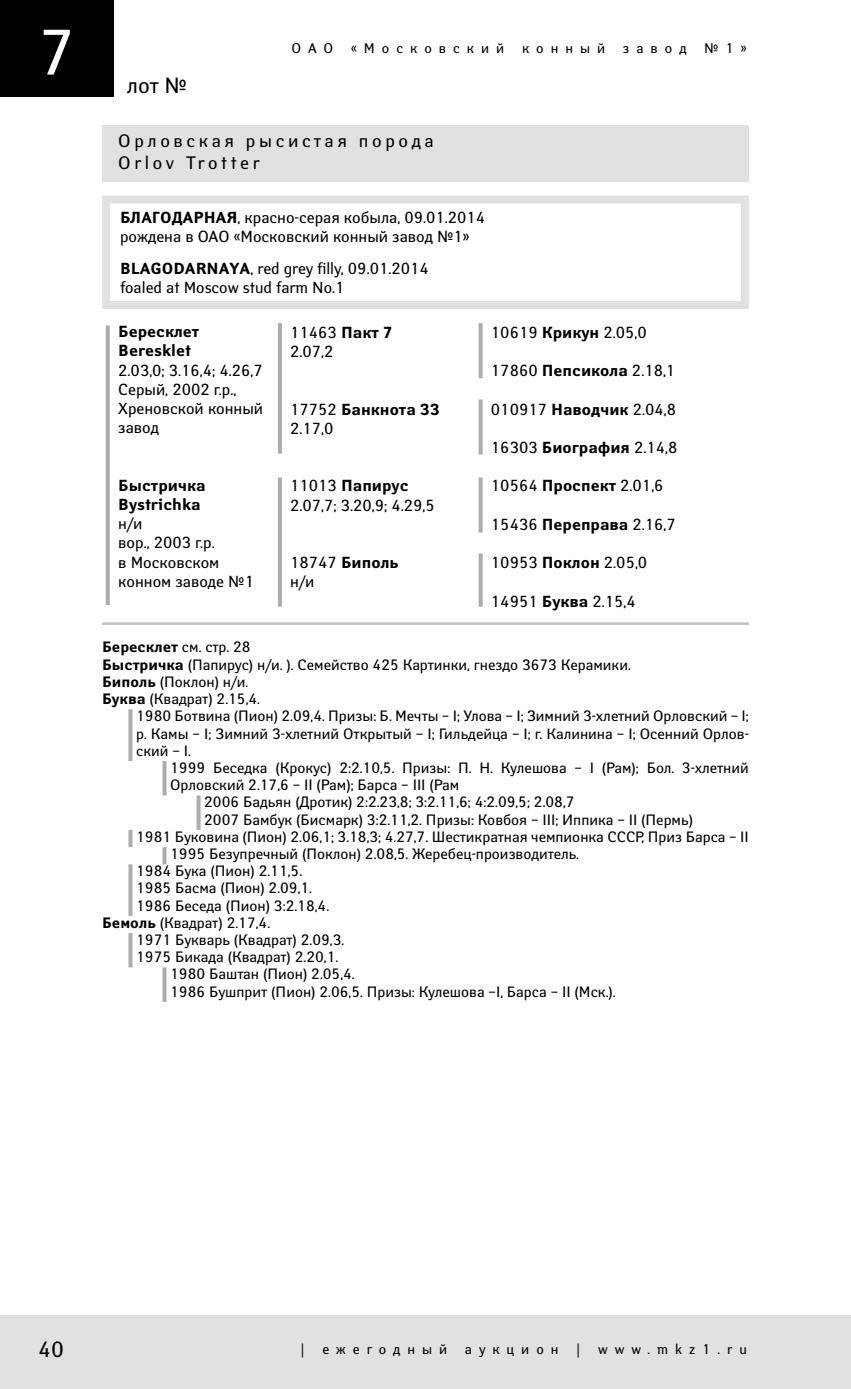
<style>
.page{position:relative;width:851px;height:1389px;background:#fff}
.page>*{position:absolute;margin:0;border:0;box-sizing:border-box;transform-origin:0 0}
.t1{font:64px "Yanus C";color:#fff}
.t2{font:22px "Yanus C";color:#000}
.t3{font:18px/21.6px "Yanus C";letter-spacing:.2em;color:#000}
.t4{font:16px/19.2px "Yanus C";color:#000}
.t5{font:700 16px/19.2px "Yanus C";color:#000}
.t6{font:15px/17.2px "Yanus C";color:#000}
.t7{font:14px "Yanus C";letter-spacing:.5em;color:#000}
.s1{font-weight:700}
</style>
<div class="page">
<hr style="left:850px;top:1315px;width:1px;height:74px;background:#e1e1e1">
<div style="left:0;top:1315px;width:850px;height:74px;background:#e1e1e1"></div>
<div style="left:0;top:0;width:113px;height:96px;background:#000"></div>
<div style="left:102px;top:125px;width:646px;height:56px;background:#e1e1e1"></div>
<hr style="left:102px;top:622px;width:646px;height:3px;background:#c2c2c2">
<svg style="left:106px;top:325px;width:4px;height:280px"></svg>
<svg style="left:478px;top:554px;width:4px;height:53px"></svg>
<svg style="left:478px;top:478px;width:4px;height:55px"></svg>
<svg style="left:478px;top:400px;width:4px;height:55px"></svg>
<svg style="left:478px;top:323px;width:4px;height:55px"></svg>
<hr style="left:278px;top:478px;width:4px;height:129px;background:#acacac">
<svg style="left:128px;top:709px;width:4px;height:52px"></svg>
<svg style="left:128px;top:864px;width:4px;height:52px"></svg>
<svg style="left:128px;top:933px;width:4px;height:34px"></svg>
<svg style="left:162px;top:967px;width:4px;height:35px"></svg>
<svg style="left:162px;top:847px;width:4px;height:17px"></svg>
<svg style="left:162px;top:761px;width:4px;height:34px"></svg>
<svg style="left:196px;top:795px;width:4px;height:35px"></svg>
<svg style="left:128px;top:830px;width:4px;height:17px"></svg>
<hr style="left:278px;top:323px;width:4px;height:131px;background:#acacac">
<div style="left:102px;top:196px;width:646px;height:113px;background:#fff;border:8px solid #e1e1e1"></div>
<h1 class="t1" style="left:38px;top:13px;width:39px">7</h1>
<h2 class="t2" style="left:127px;top:72px;width:62px">лот №</h2>
<p class="t7" style="left:291px;top:39px;width:43px">ОАО</p>
<p class="t7" style="left:351px;top:39px;width:155px">«Московский</p>
<p class="t7" style="left:522px;top:39px;width:85px">конный</p>
<p class="t7" style="left:622px;top:39px;width:65px">завод</p>
<p class="t7" style="left:704px;top:39px;width:44px">№1»</p>
<p class="t3" style="left:118px;top:130px;width:317px">Орловская рысистая порода<br>Orlov Trotter</p>
<p class="t4" style="left:120px;top:208px;width:366px"><span class="s1">БЛАГОДАРНАЯ</span>, красно-серая кобыла, 09.01.2014 рождена в ОАО «Московский конный завод №1»</p>
<p class="t4" style="left:120px;top:258px;width:310px"><span class="s1">BLAGODARNAYA</span>, red grey filly, 09.01.2014 foaled at Moscow stud farm No.1</p>
<p class="t5" style="left:118px;top:323px;width:83px">Бересклет<br>Beresklet</p>
<p class="t4" style="left:118px;top:360px;width:146px">2.03,0; 3.16,4; 4.26,7<br>Серый, 2002 г.р.,<br>Хреновской конный завод</p>
<p class="t5" style="left:118px;top:476px;width:89px">Быстричка<br>Bystrichka</p>
<p class="t4" style="left:118px;top:514px;width:137px">н/и<br>вор., 2003 г.р.<br>в Московском конном заводе №1</p>
<p class="t4" style="left:290px;top:323px;width:104px">11463 <span class="s1">Пакт 7<br></span>2.07,2</p>
<p class="t4" style="left:290px;top:399px;width:151px">17752 <span class="s1">Банкнота 33<br></span>2.17,0</p>
<p class="t4" style="left:290px;top:476px;width:146px">11013 <span class="s1">Папирус<br></span>2.07,7; 3.20,9; 4.29,5</p>
<p class="t4" style="left:290px;top:553px;width:110px">18747 <span class="s1">Биполь </span>н/и</p>
<p class="t4" style="left:491px;top:323px;width:157px">10619 <span class="s1">Крикун</span> 2.05,0</p>
<p class="t4" style="left:491px;top:361px;width:186px">17860 <span class="s1">Пепсикола</span> 2.18,1</p>
<p class="t4" style="left:491px;top:399px;width:186px">010917 <span class="s1">Наводчик</span> 2.04,8</p>
<p class="t4" style="left:491px;top:438px;width:188px">16303 <span class="s1">Биография</span> 2.14,8</p>
<p class="t4" style="left:491px;top:476px;width:174px">10564 <span class="s1">Проспект</span> 2.01,6</p>
<p class="t4" style="left:491px;top:515px;width:186px">15436 <span class="s1">Переправа</span> 2.16,7</p>
<p class="t4" style="left:491px;top:553px;width:158px">10953 <span class="s1">Поклон</span> 2.05,0</p>
<p class="t4" style="left:491px;top:591px;width:146px">14951 <span class="s1">Буква</span> 2.15,4</p>
<p class="t6" style="left:102px;top:639px;width:530px"><span class="s1">Бересклет</span> см. стр. 28<br><span class="s1">Быстричка</span> (Папирус) н/и. ). Семейство 425 Картинки, гнездо 3673 Керамики.<br><span class="s1">Биполь</span> (Поклон) н/и.<br><span class="s1">Буква</span> (Квадрат) 2.15,4.</p>
<p class="t6" style="left:136px;top:707px;width:614px;text-align:justify">1980 Ботвина (Пион) 2.09,4. Призы: Б. Мечты – I; Улова – I; Зимний 3-хлетний Орловский – I; р. Камы – I; Зимний 3-хлетний Открытый – I; Гильдейца – I; г. Калинина – I; Осенний Орлов&shy;ский – I.</p>
<p class="t6" style="left:170px;top:759px;width:580px">1999 Беседка (Крокус) 2:2.10,5. Призы: П. Н. Кулешова – I (Рам); Бол. 3-хлетний</p>
<p class="t6" style="left:170px;top:776px;width:290px">Орловский 2.17,6 – II (Рам); Барса – III (Рам</p>
<p class="t6" style="left:204px;top:793px;width:372px">2006 Бадьян (Дротик) 2:2.23,8; 3:2.11,6; 4:2.09,5; 2.08,7</p>
<p class="t6" style="left:204px;top:811px;width:490px">2007 Бамбук (Бисмарк) 3:2.11,2. Призы: Ковбоя – III; Иппика – II (Пермь)</p>
<p class="t6" style="left:136px;top:828px;width:614px">1981 Буковина (Пион) 2.06,1; 3.18,3; 4.27,7. Шестикратная чемпионка СССР, Приз Барса – II</p>
<p class="t6" style="left:170px;top:845px;width:410px">1995 Безупречный (Поклон) 2.08,5. Жеребец-производитель.</p>
<p class="t6" style="left:136px;top:862px;width:167px">1984 Бука (Пион) 2.11,5.</p>
<p class="t6" style="left:136px;top:879px;width:177px">1985 Басма (Пион) 2.09,1.</p>
<p class="t6" style="left:136px;top:897px;width:194px">1986 Беседа (Пион) 3:2.18,4.</p>
<p class="t6" style="left:102px;top:914px;width:169px"><span class="s1">Бемоль</span> (Квадрат) 2.17,4.</p>
<p class="t6" style="left:136px;top:931px;width:210px">1971 Букварь (Квадрат) 2.09,3.</p>
<p class="t6" style="left:136px;top:948px;width:204px">1975 Бикада (Квадрат) 2.20,1.</p>
<p class="t6" style="left:170px;top:965px;width:186px">1980 Баштан (Пион) 2.05,4.</p>
<p class="t6" style="left:170px;top:983px;width:447px">1986 Бушприт (Пион) 2.06,5. Призы: Кулешова –I, Барса – II (Мск.).</p>
<h2 class="t2" style="left:38px;top:1336px;width:27px">40</h2>
<p class="t7" style="left:300px;top:1340px;width:6px">|</p>
<p class="t7" style="left:322px;top:1340px;width:126px">ежегодный</p>
<p class="t7" style="left:465px;top:1340px;width:95px">аукцион</p>
<p class="t7" style="left:576px;top:1340px;width:6px">|</p>
<p class="t7" style="left:598px;top:1340px;width:150px">www.mkz1.ru</p>
</div>
